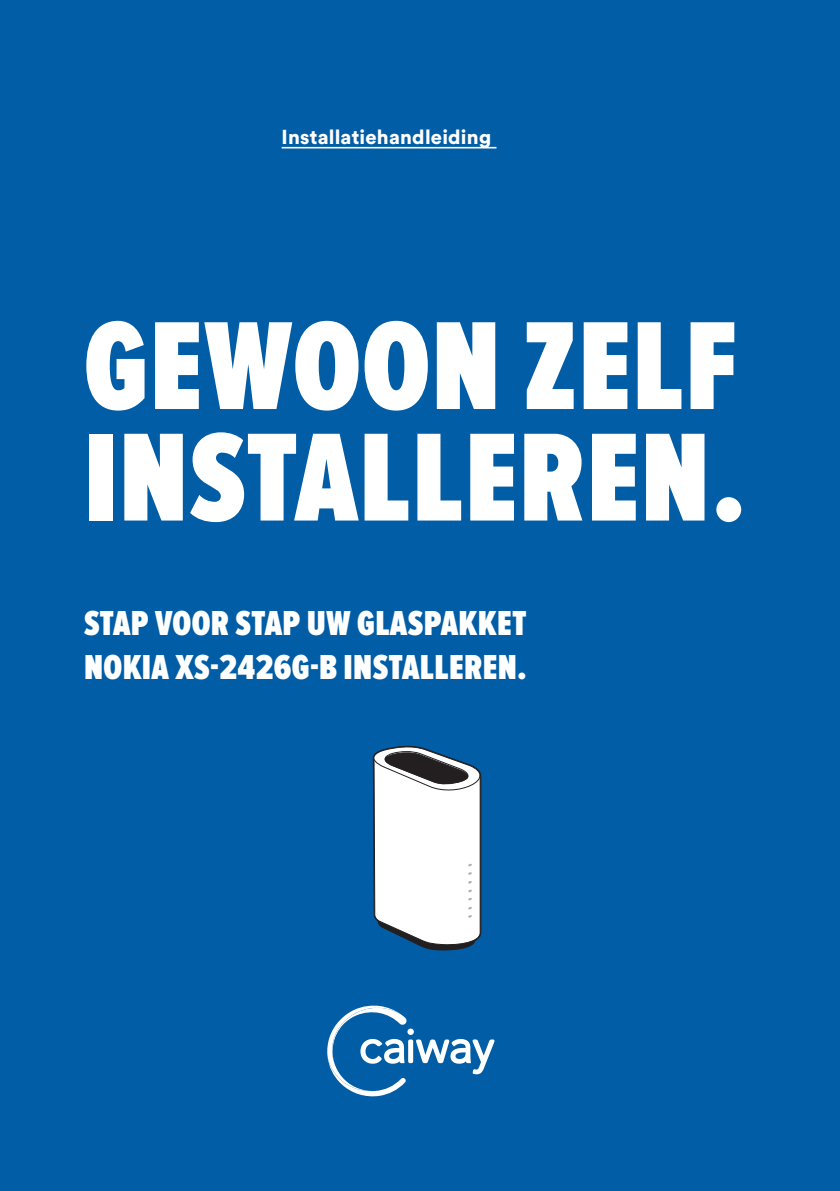
<style>
.page{position:relative;width:840px;height:1191px;background:#fff}
.page>*{position:absolute;margin:0;border:0;box-sizing:border-box;transform-origin:0 0}
.Cover_nummer{font:900 130px "Proxima Nova Ex Cn";letter-spacing:.01em;color:#fff}
.Cover_ondertitel{font:900 36px "Proxima Nova Ex Cn";letter-spacing:.01em;color:#fff}
.Cover_type_handleidi{font:900 20px "Circular Pro";letter-spacing:.01em;color:#fff}
</style>
<div class="page">
<div style="left:0;top:0;width:839px;height:1191px;background:#015da5"></div>
<svg style="left:327px;top:1005px;width:167px;height:91px"></svg>
<hr style="left:281px;top:147px;width:215px;height:1px;background:#fff">
<svg style="left:372px;top:746px;width:109px;height:204px;background:#cbd3d9"></svg>
<p class="Cover_type_handleidi" style="left:281px;top:123px;width:211px">Installatiehandleiding</p>
<p class="Cover_nummer" style="left:84px;top:294px;width:654px">GEWOON ZELF</p>
<p class="Cover_nummer" style="left:84px;top:405px;width:663px">INSTALLEREN.</p>
<p class="Cover_ondertitel" style="left:84px;top:603px;width:444px">STAP VOOR STAP UW GLASPAKKET</p>
<p class="Cover_ondertitel" style="left:84px;top:646px;width:444px">NOKIA XS-2426G-B INSTALLEREN.</p>
</div>
